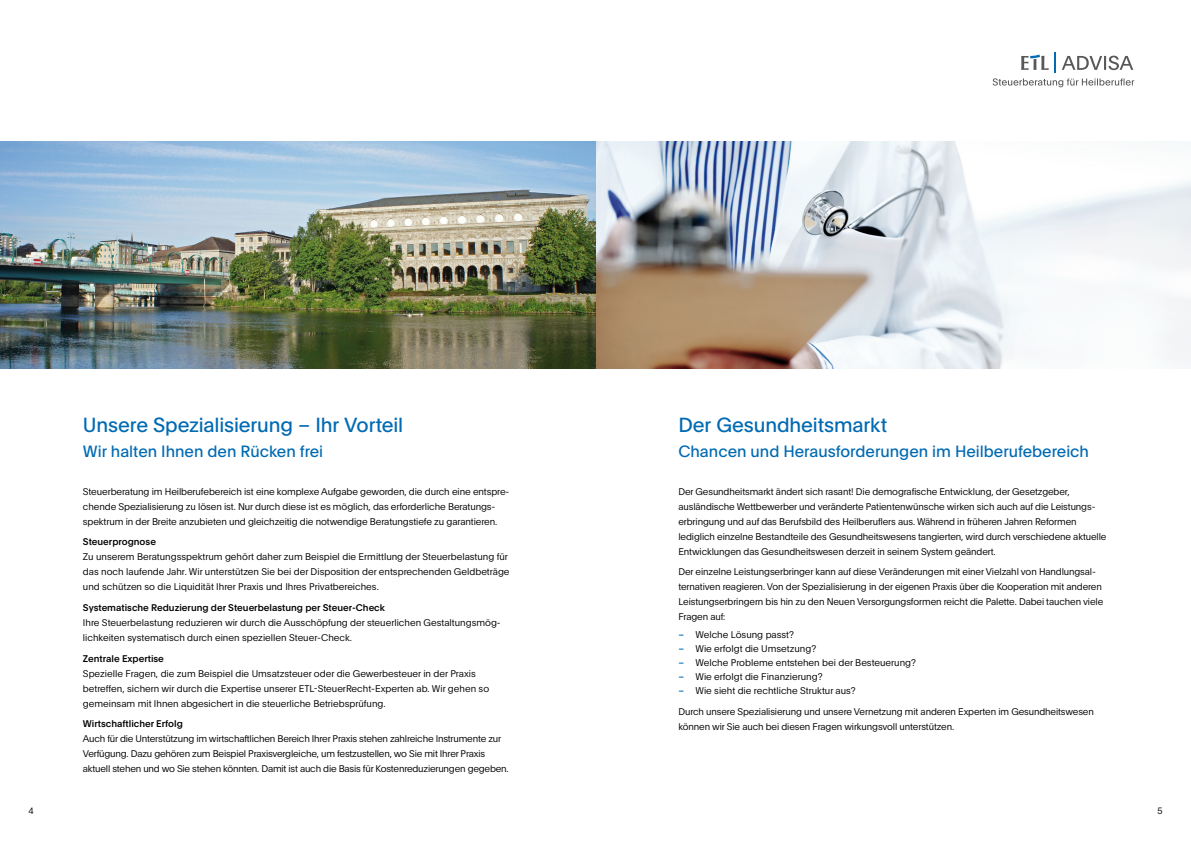
<style>
.page{position:relative;width:1191px;height:842px;background:#fff}
.page>*{position:absolute;margin:0;border:0;box-sizing:border-box;transform-origin:0 0}
.t1{font:20px "Plain";letter-spacing:-.005em;color:#006ab3}
.t2{font:16px "Plain";color:#006ab3}
.t3{font:300 9.5px/15px "Plain";letter-spacing:-.01em;color:#000}
.t4{font:500 9.5px "Plain";color:#000}
.t5{font:300 9px "Plain";color:#000}
.s1{font-weight:500;color:#006ab3}
</style>
<div class="page">
<img style="left:595px;top:142px;width:596px;height:227px">
<img style="left:0;top:142px;width:595px;height:227px">
<svg style="left:992px;top:52px;width:142px;height:35px"></svg>
<h1 class="t1" style="left:83px;top:411px;width:322px">Unsere Spezialisierung – Ihr Vorteil</h1>
<h2 class="t2" style="left:83px;top:440px;width:242px">Wir halten Ihnen den Rücken frei</h2>
<p class="t3" style="left:83px;top:483px;width:428px">Steuerberatung im Heilberufebereich ist eine komplexe Aufgabe geworden, die durch eine entspre&shy;chende Spezialisierung zu lösen ist. Nur durch diese ist es möglich, das erforderliche Beratungs&shy;spektrum in der Breite anzubieten und gleichzeitig die notwendige Beratungstiefe zu garantieren.</p>
<p class="t4" style="left:83px;top:535px;width:75px">Steuerprognose</p>
<p class="t3" style="left:83px;top:549px;width:428px">Zu unserem Beratungsspektrum gehört daher zum Beispiel die Ermittlung der Steuerbelastung für das noch laufende Jahr. Wir unterstützen Sie bei der Disposition der entsprechenden Geldbeträge und schützen so die Liquidität Ihrer Praxis und Ihres Privatbereiches.</p>
<p class="t4" style="left:83px;top:601px;width:304px">Systematische Reduzierung der Steuerbelastung per Steuer-Check</p>
<p class="t3" style="left:83px;top:615px;width:419px">Ihre Steuerbelastung reduzieren wir durch die Ausschöpfung der steuerlichen Gestaltungsmög&shy;lichkeiten systematisch durch einen speziellen Steuer-Check.</p>
<p class="t4" style="left:83px;top:652px;width:82px">Zentrale Expertise</p>
<p class="t3" style="left:83px;top:665px;width:408px">Spezielle Fragen, die zum Beispiel die Umsatzsteuer oder die Gewerbesteuer in der Praxis betreffen, sichern wir durch die Expertise unserer ETL-SteuerRecht-Experten ab. Wir gehen so gemeinsam mit Ihnen abgesichert in die steuerliche Betriebsprüfung.</p>
<p class="t4" style="left:83px;top:717px;width:101px">Wirtschaftlicher Erfolg</p>
<p class="t3" style="left:83px;top:731px;width:427px">Auch für die Unterstützung im wirtschaftlichen Bereich Ihrer Praxis stehen zahlreiche Instrumente zur<br>Verfügung. Dazu gehören zum Beispiel Praxisvergleiche, um festzustellen, wo Sie mit Ihrer Praxis aktuell stehen und wo Sie stehen könnten. Damit ist auch die Basis für Kostenreduzierungen gegeben.</p>
<h1 class="t1" style="left:678px;top:411px;width:210px">Der Gesundheitsmarkt</h1>
<h2 class="t2" style="left:678px;top:440px;width:412px">Chancen und Herausforderungen im Heilberufebereich</h2>
<p class="t3" style="left:678px;top:483px;width:429px">Der Gesundheitsmarkt ändert sich rasant! Die demografische Entwicklung, der Gesetzgeber, ausländische Wettbewerber und veränderte Patientenwünsche wirken sich auch auf die Leistungs&shy;erbringung und auf das Berufsbild des Heilberuflers aus. Während in früheren Jahren Reformen lediglich einzelne Bestandteile des Gesundheitswesens tangierten, wird durch verschiedene aktuelle Entwicklungen das Gesundheitswesen derzeit in seinem System geändert.</p>
<p class="t3" style="left:678px;top:564px;width:426px">Der einzelne Leistungserbringer kann auf diese Veränderungen mit einer Vielzahl von Handlungsal&shy;ternativen reagieren. Von der Spezialisierung in der eigenen Praxis über die Kooperation mit anderen Leistungserbringern bis hin zu den Neuen Versorgungsformen reicht die Palette. Dabei tauchen viele Fragen auf:</p>
<p class="t3" style="left:678px;top:626px;width:117px"><span class="s1">–</span> Welche Lösung passt?</p>
<p class="t3" style="left:678px;top:640px;width:139px"><span class="s1">–</span> Wie erfolgt die Umsetzung?</p>
<p class="t3" style="left:678px;top:655px;width:239px"><span class="s1">–</span> Welche Probleme entstehen bei der Besteuerung?</p>
<p class="t3" style="left:678px;top:669px;width:145px"><span class="s1">–</span> Wie erfolgt die Finanzierung?</p>
<p class="t3" style="left:678px;top:680px;width:417px;line-height:20.7px"><span class="s1">–</span> Wie sieht die rechtliche Struktur aus?<br>Durch unsere Spezialisierung und unsere Vernetzung mit anderen Experten im Gesundheitswesen</p>
<p class="t3" style="left:678px;top:719px;width:277px">können wir Sie auch bei diesen Fragen wirkungsvoll unterstützen.</p>
<p class="t5" style="left:28px;top:804px;width:7px">4</p>
<p class="t5" style="left:1157px;top:804px;width:7px">5</p>
</div>
